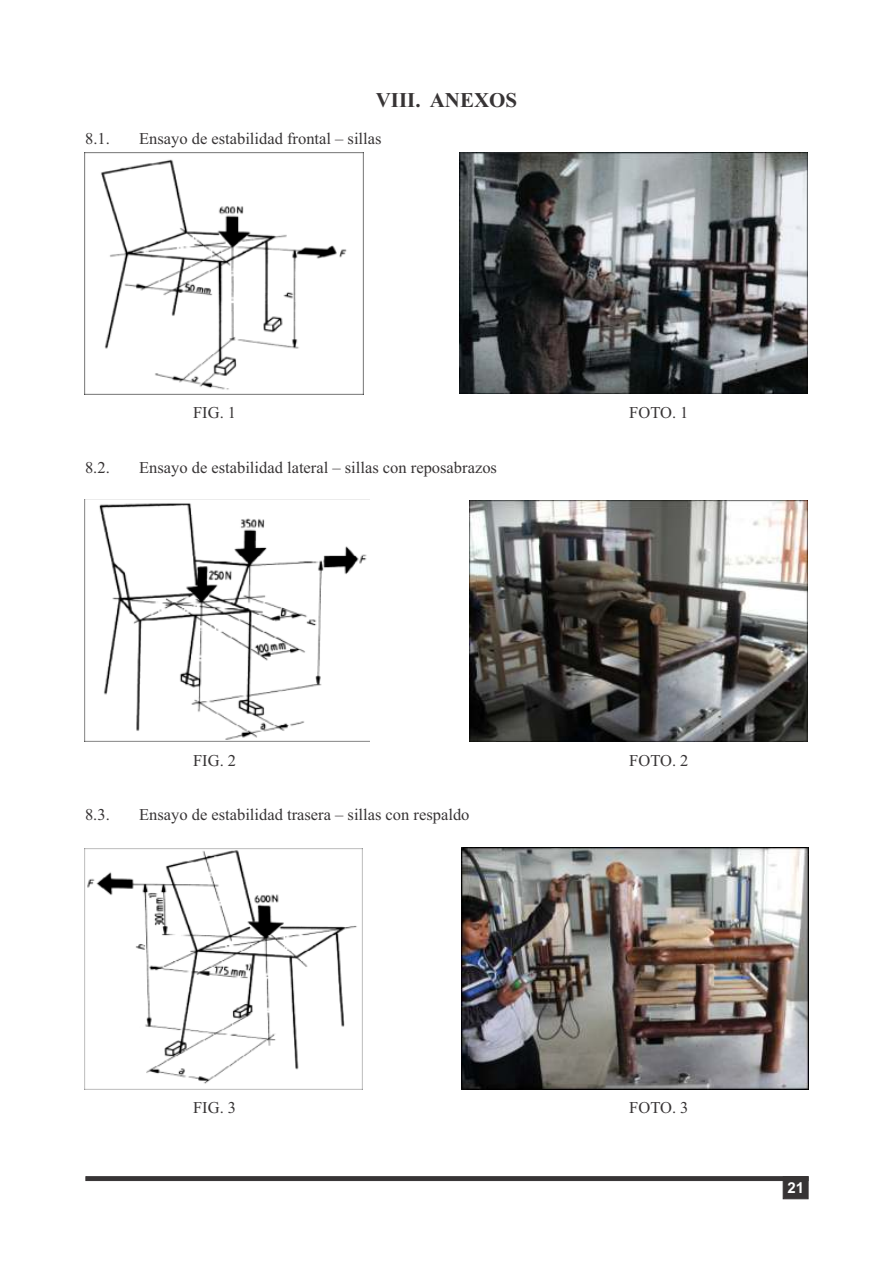
<style>
.page{position:relative;width:893px;height:1263px;background:#fff}
.page>*{position:absolute;margin:0;border:0;box-sizing:border-box;transform-origin:0 0}
.t1{font:700 21px "Times New Roman";color:#373435}
.t2{font:16.5px "Times New Roman";color:#373435}
.t3{font:700 15px "Arial";color:#fefefe}
</style>
<div class="page">
<svg style="left:85px;top:1176px;width:724px;height:23px"></svg>
<img style="left:85px;top:153px;width:278px;height:241px">
<img style="left:459px;top:152px;width:348px;height:242px">
<img style="left:84px;top:500px;width:286px;height:242px">
<img style="left:469px;top:501px;width:339px;height:240px">
<img style="left:84px;top:848px;width:278px;height:241px">
<img style="left:461px;top:848px;width:348px;height:241px">
<p class="t1" style="left:376px;top:92px;width:143px">VIII. ANEXOS</p>
<p class="t2" style="left:85px;top:133px;width:26px">8.1.</p>
<p class="t2" style="left:139px;top:133px;width:244px">Ensayo de estabilidad frontal – sillas</p>
<p class="t2" style="left:193px;top:407px;width:45px">FIG. 1</p>
<p class="t2" style="left:629px;top:407px;width:61px">FOTO. 1</p>
<p class="t2" style="left:85px;top:462px;width:26px">8.2.</p>
<p class="t2" style="left:139px;top:462px;width:359px">Ensayo de estabilidad lateral – sillas con reposabrazos</p>
<p class="t2" style="left:193px;top:754px;width:45px">FIG. 2</p>
<p class="t2" style="left:629px;top:754px;width:61px">FOTO. 2</p>
<p class="t2" style="left:85px;top:809px;width:26px">8.3.</p>
<p class="t2" style="left:139px;top:809px;width:332px">Ensayo de estabilidad trasera – sillas con respaldo</p>
<p class="t2" style="left:193px;top:1101px;width:45px">FIG. 3</p>
<p class="t2" style="left:629px;top:1101px;width:61px">FOTO. 3</p>
<p class="t3" style="left:787px;top:1182px;width:18px">21</p>
</div>
